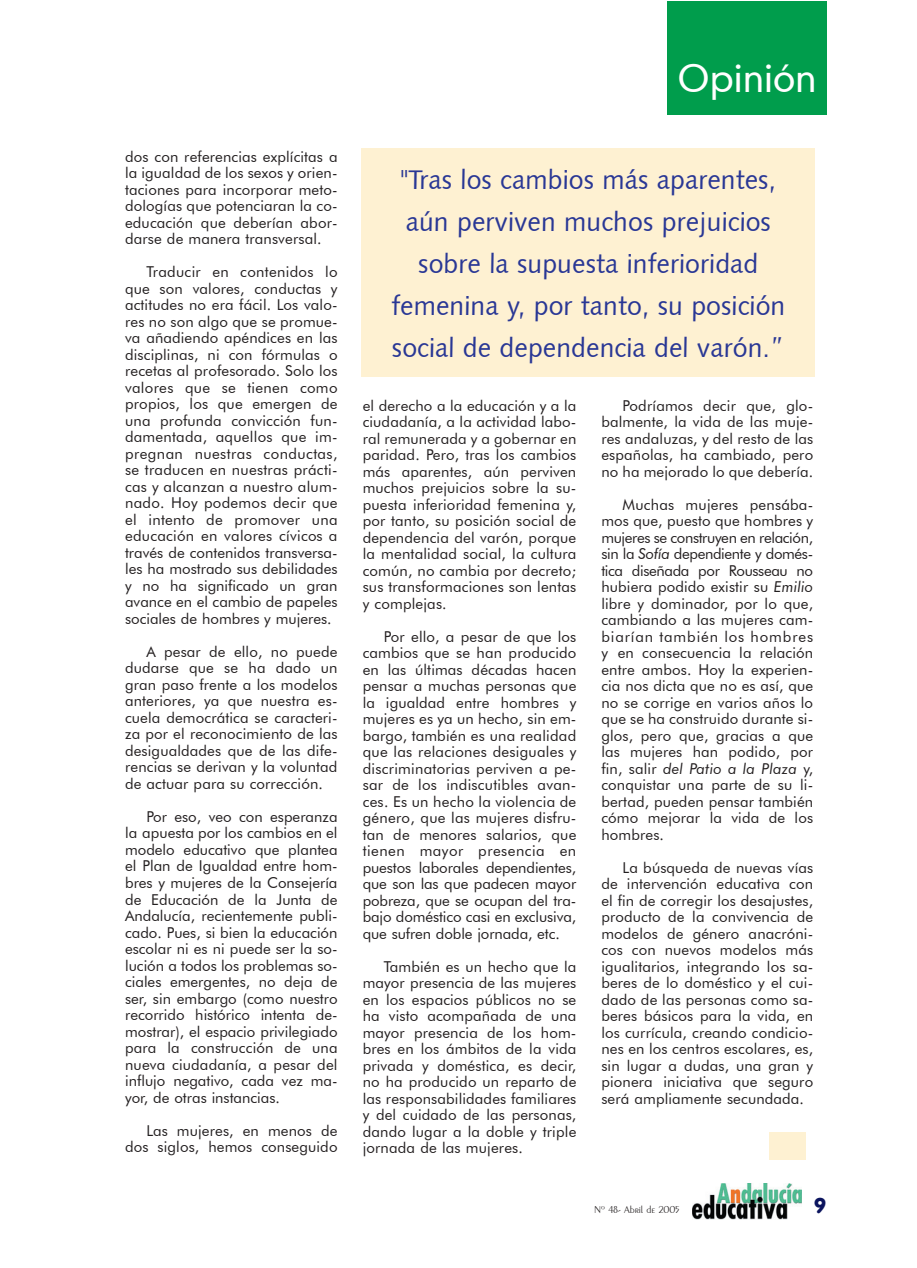
<style>
.page{position:relative;width:917px;height:1268px;background:#fff}
.page>*{position:absolute;margin:0;border:0;box-sizing:border-box;transform-origin:0 0}
.t1{font:36px "Geometr 706 Md BT";color:#fff}
.t2{font:27px/42px "Humanst 531 BT";color:#293795;text-align:center}
.t3{font:900 21px "VAG Rounded";color:#0b145e}
.t4{font:15px/16.5px "Futura Bk BT";letter-spacing:.01em;color:#231f20;text-align:justify}
.t5{font:10.5px "Exotc 350 Lt BT";color:#231f20}
.s1{font-style:italic}
</style>
<div class="page">
<img style="left:692px;top:1183px;width:109px;height:36px">
<div style="left:668px;top:2px;width:159px;height:113px;background:#009d4c"></div>
<div style="left:361px;top:148px;width:454px;height:228px;background:#fef1d2"></div>
<div style="left:769px;top:1132px;width:36px;height:27px;background:#fef1d2"></div>
<p class="t4" style="left:125px;top:148px;width:214px">dos con referencias explícitas a la igualdad de los sexos y orien&shy;taciones para incorporar meto&shy;dologías que potenciaran la co&shy;educación que deberían abor&shy;darse de manera transversal.</p>
<p class="t4" style="left:125px;top:263px;width:214px;text-indent:21px">Traducir en contenidos lo que son valores, conductas y actitudes no era fácil. Los valo&shy;res no son algo que se promue&shy;va añadiendo apéndices en las disciplinas, ni con fórmulas o recetas al profesorado. Solo los valores que se tienen como propios, los que emergen de una profunda convicción fun&shy;damentada, aquellos que im&shy;pregnan nuestras conductas, se traducen en nuestras prácti&shy;cas y alcanzan a nuestro alum&shy;nado. Hoy podemos decir que el intento de promover una educación en valores cívicos a través de contenidos transversa&shy;les ha mostrado sus debilidades y no ha significado un gran avance en el cambio de papeles sociales de hombres y mujeres.</p>
<p class="t4" style="left:125px;top:643px;width:214px;text-indent:21px">A pesar de ello, no puede dudarse que se ha dado un gran paso frente a los modelos anteriores, ya que nuestra es&shy;cuela democrática se caracteri&shy;za por el reconocimiento de las desigualdades que de las dife&shy;rencias se derivan y la voluntad de actuar para su corrección.</p>
<p class="t4" style="left:125px;top:808px;width:214px;text-indent:21px">Por eso, veo con esperanza la apuesta por los cambios en el modelo educativo que plantea el Plan de Igualdad entre hom&shy;bres y mujeres de la Consejería de Educación de la Junta de Andalucía, recientemente publi&shy;cado. Pues, si bien la educación escolar ni es ni puede ser la so&shy;lución a todos los problemas so&shy;ciales emergentes, no deja de ser, sin embargo (como nuestro recorrido histórico intenta de&shy;mostrar), el espacio privilegiado para la construcción de una nueva ciudadanía, a pesar del influjo negativo, cada vez ma&shy;yor, de otras instancias.</p>
<p class="t4" style="left:125px;top:1121px;width:214px;text-align:right">Las mujeres, en menos de dos siglos, hemos conseguido</p>
<h1 class="t1" style="left:677px;top:54px;width:140px">Opinión</h1>
<h2 class="t2" style="left:391px;top:158px;width:395px">"Tras los cambios más aparentes, aún perviven muchos prejuicios sobre la supuesta inferioridad femenina y, por tanto, su posición social de dependencia del varón.”</h2>
<p class="t4" style="left:362px;top:397px;width:215px">el derecho a la educación y a la ciudadanía, a la actividad labo&shy;ral remunerada y a gobernar en paridad. Pero, tras los cambios más aparentes, aún perviven muchos prejuicios sobre la su&shy;puesta inferioridad femenina y, por tanto, su posición social de dependencia del varón, porque la mentalidad social, la cultura común, no cambia por decreto; sus transformaciones son lentas y complejas.</p>
<p class="t4" style="left:362px;top:628px;width:215px;text-indent:21px">Por ello, a pesar de que los cambios que se han producido en las últimas décadas hacen pensar a muchas personas que la igualdad entre hombres y mujeres es ya un hecho, sin em&shy;bargo, también es una realidad que las relaciones desiguales y discriminatorias perviven a pe&shy;sar de los indiscutibles avan&shy;ces. Es un hecho la violencia de género, que las mujeres disfru&shy;tan de menores salarios, que tienen mayor presencia en puestos laborales dependientes, que son las que padecen mayor pobreza, que se ocupan del tra&shy;bajo doméstico casi en exclusiva, que sufren doble jornada, etc.</p>
<p class="t4" style="left:362px;top:958px;width:215px;text-indent:21px">También es un hecho que la mayor presencia de las mujeres en los espacios públicos no se ha visto acompañada de una mayor presencia de los hom&shy;bres en los ámbitos de la vida privada y doméstica, es decir, no ha producido un reparto de las responsabilidades familiares y del cuidado de las personas, dando lugar a la doble y triple jornada de las mujeres.</p>
<p class="t4" style="left:601px;top:397px;width:213px;text-indent:21px">Podríamos decir que, glo&shy;balmente, la vida de las muje&shy;res andaluzas, y del resto de las españolas, ha cambiado, pero no ha mejorado lo que debería.</p>
<p class="t4" style="left:601px;top:496px;width:213px;text-indent:21px">Muchas mujeres pensába&shy;mos que, puesto que hombres y mujeres se construyen en relación, sin la <span class="s1">Sofía</span> dependiente y domés&shy;tica diseñada por Rousseau no hubiera podido existir su <span class="s1">Emilio </span>libre y dominador, por lo que, cambiando a las mujeres cam&shy;biarían también los hombres y en consecuencia la relación entre ambos. Hoy la experien&shy;cia nos dicta que no es así, que no se corrige en varios años lo que se ha construido durante si&shy;glos, pero que, gracias a que las mujeres han podido, por fin, salir <span class="s1">del Patio a la Plaza</span> y, conquistar una parte de su li&shy;bertad, pueden pensar también cómo mejorar la vida de los hombres.</p>
<p class="t4" style="left:601px;top:859px;width:213px;text-indent:21px">La búsqueda de nuevas vías de intervención educativa con el fin de corregir los desajustes, producto de la convivencia de modelos de género anacróni&shy;cos con nuevos modelos más igualitarios, integrando los sa&shy;beres de lo doméstico y el cui&shy;dado de las personas como sa&shy;beres básicos para la vida, en los currícula, creando condicio&shy;nes en los centros escolares, es, sin lugar a dudas, una gran y pionera iniciativa que seguro será ampliamente secundada.</p>
<p class="t5" style="left:594px;top:1203px;width:87px">Nº 48- Abril de 2005</p>
<h3 class="t3" style="left:814px;top:1197px;width:13px">9</h3>
</div>
